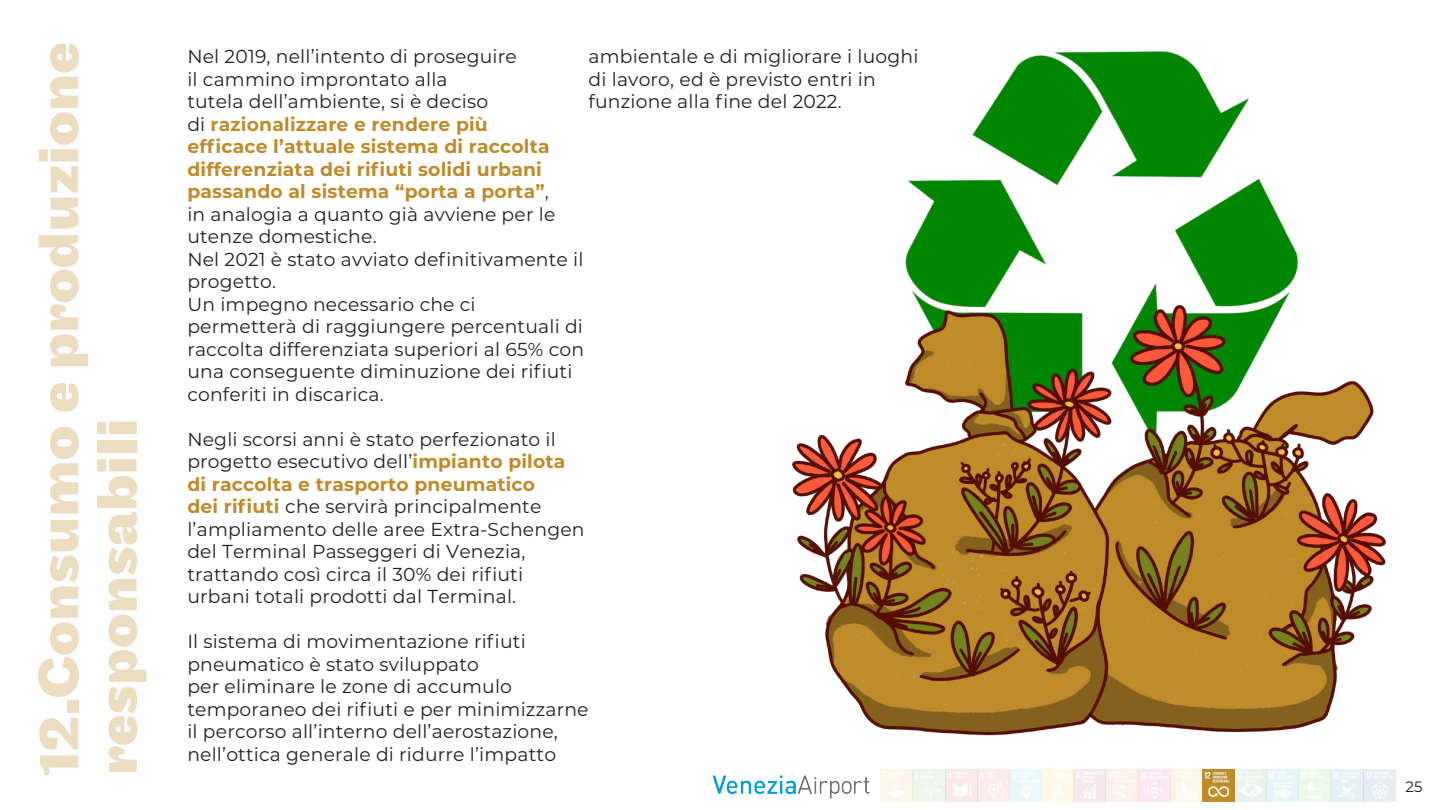
<style>
.page{position:relative;width:1440px;height:810px;background:#fff}
.page>*{position:absolute;margin:0;border:0;box-sizing:border-box;transform-origin:0 0}
.t1{font:700 59.25px/58.5px "Maple";color:#ecdcc0}
.t2{font:18.75px/22.5px "Montserrat";letter-spacing:.01em;color:#231f20}
.t3{font:15px "Montserrat";color:#231f20}
.s1{font-weight:700;color:#be8b2c}
</style>
<div class="page">
<img style="left:712px;top:775px;width:158px;height:24px">
<img style="left:881px;top:769px;width:514px;height:32px">
<img style="left:792px;top:51px;width:595px;height:685px">
<h1 class="t1" style="left:31px;top:775px;width:734px;rotate:-90deg">12.Consumo e produzione responsabili</h1>
<p class="t2" style="left:187px;top:45px;width:398px">Nel 2019, nell’intento di proseguire<br>il cammino improntato alla<br>tutela dell’ambiente, si è deciso<br>di <span class="s1">razionalizzare e rendere più<br>efficace l’attuale sistema di raccolta differenziata dei rifiuti solidi urbani passando al sistema “porta a porta”</span>,<br>in analogia a quanto già avviene per le utenze domestiche.<br>Nel 2021 è stato avviato definitivamente il progetto.<br>Un impegno necessario che ci permetterà di raggiungere percentuali di raccolta differenziata superiori al 65% con una conseguente diminuzione dei rifiuti conferiti in discarica.</p>
<p class="t2" style="left:589px;top:45px;width:331px">ambientale e di migliorare i luoghi di lavoro, ed è previsto entri in funzione alla fine del 2022.</p>
<p class="t2" style="left:187px;top:427px;width:399px">Negli scorsi anni è stato perfezionato il progetto esecutivo dell’<span class="s1">impianto pilota di raccolta e trasporto pneumatico<br>dei rifiuti</span> che servirà principalmente l’ampliamento delle aree Extra-Schengen del Terminal Passeggeri di Venezia, trattando così circa il 30% dei rifiuti urbani totali prodotti dal Terminal.</p>
<p class="t2" style="left:187px;top:630px;width:403px">Il sistema di movimentazione rifiuti pneumatico è stato sviluppato<br>per eliminare le zone di accumulo temporaneo dei rifiuti e per minimizzarne il percorso all’interno dell’aerostazione, nell’ottica generale di ridurre l’impatto</p>
<p class="t3" style="left:1406px;top:776px;width:19px">25</p>
</div>
